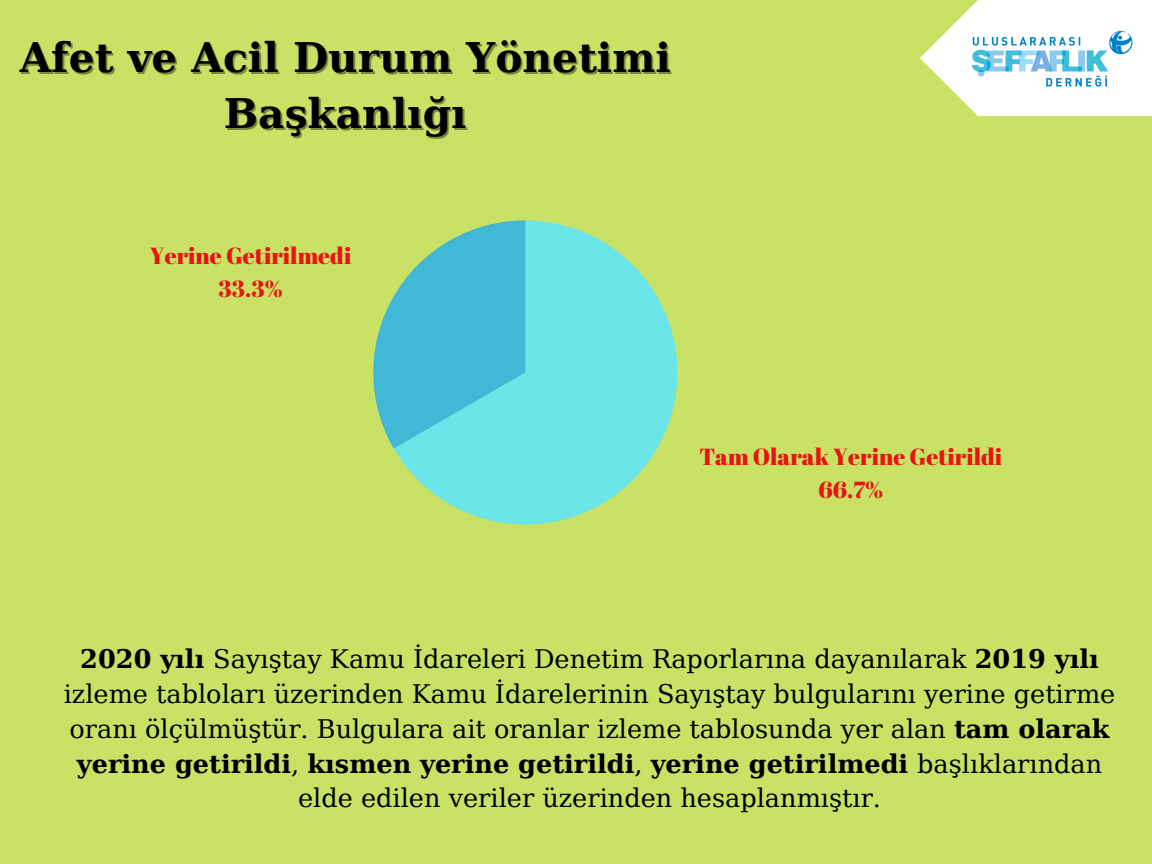
<style>
.page{position:relative;width:1152px;height:864px;background:#c9e265}
.page>*{position:absolute;margin:0;border:0;box-sizing:border-box;transform-origin:0 0}
.t1{font:700 40.8px/56.2px "DejaVu Serif";color:#000;text-align:center}
.t2{font:25.65px/34.8px "DejaVu Serif";color:#000;text-align:center}
.t3{font:23.25px/32.4px "Abril Fatface";color:#e81313;text-align:center}
.s1{font-weight:700}
</style>
<div class="page">
<svg style="left:394px;top:220px;width:283px;height:305px;fill:#6ce5e8"></svg>
<svg style="left:373px;top:220px;width:153px;height:229px"></svg>
<svg style="left:920px;top:0;width:232px;height:116px"></svg>
<img style="left:955px;top:17px;width:196px;height:82px">
<h1 class="t1" style="left:20px;top:29px;width:653px">Afet ve Acil Durum Yönetimi<br>Başkanlığı</h1>
<p class="t3" style="left:150px;top:239px;width:200px">Yerine Getirilmedi<br>33.3%</p>
<p class="t3" style="left:699px;top:440px;width:302px">Tam Olarak Yerine Getirildi<br>66.7%</p>
<p class="t2" style="left:64px;top:642px;width:1053px"><span class="s1">2020 yılı</span> Sayıştay Kamu İdareleri Denetim Raporlarına dayanılarak <span class="s1">2019 yılı </span>izleme tabloları üzerinden Kamu İdarelerinin Sayıştay bulgularını yerine getirme oranı ölçülmüştür. Bulgulara ait oranlar izleme tablosunda yer alan <span class="s1">tam olarak yerine getirildi</span>, <span class="s1">kısmen yerine getirildi</span>, <span class="s1">yerine getirilmedi</span> başlıklarından elde edilen veriler üzerinden hesaplanmıştır.</p>
</div>
